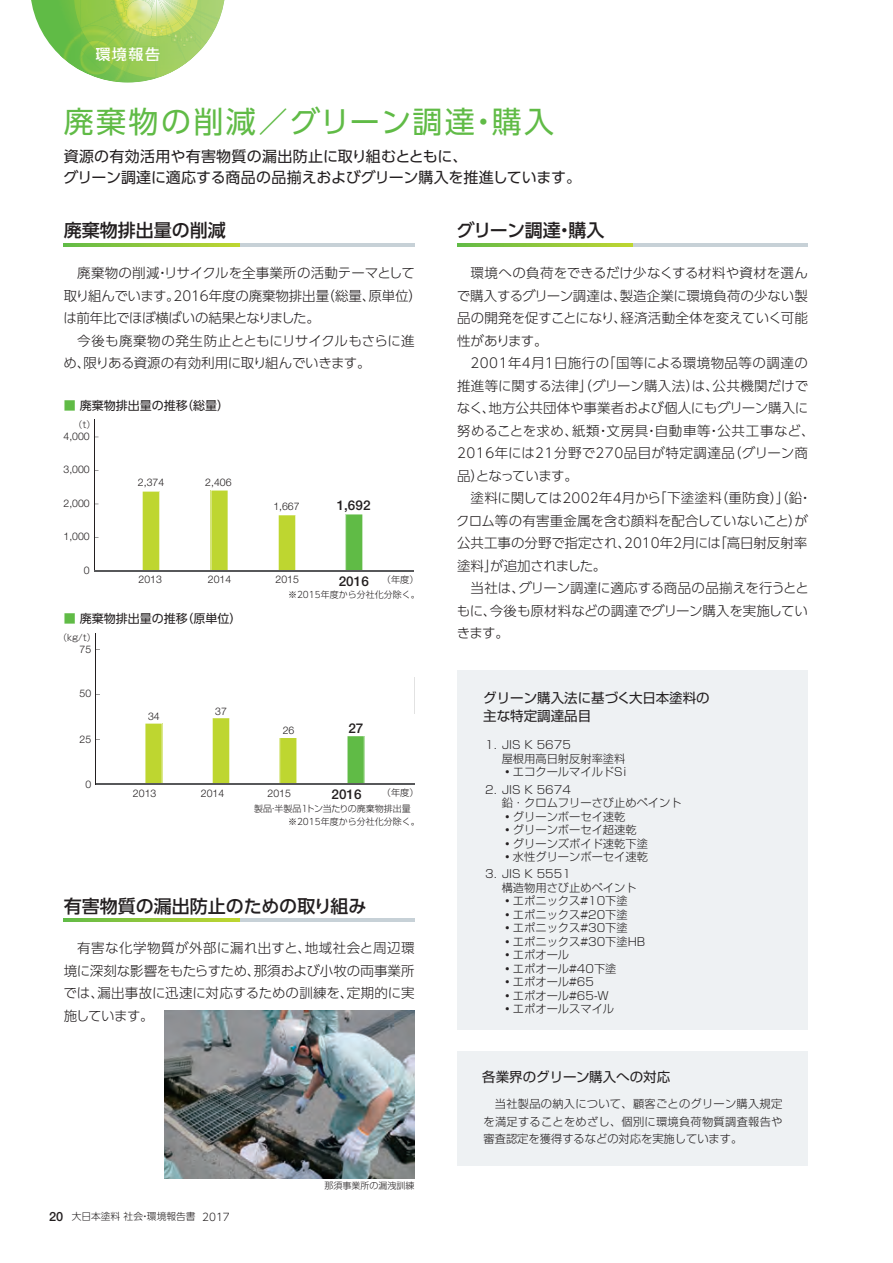
<style>
.page{position:relative;width:893px;height:1263px;background:#fff}
.page>*{position:absolute;margin:0;border:0;box-sizing:border-box;transform-origin:0 0}
.t1{font:30px "UD Shin Go Pro Regular 90 pv RKSJ H";letter-spacing:.08em;color:#60bb46}
.t2{font:18px "UD Shin Go Pro Medium 90 pv RKSJ H";color:#231f20}
.t3{font:18px "UD Shin Go Pro Medium 90 pv RKSJ H";letter-spacing:-.03em;color:#231f20}
.t4{font:15px/21px "UD Shin Go Pro Regular 90 pv RKSJ H";color:#231f20}
.t5{font:15px "UD Shin Go Pro Medium 90 pv RKSJ H";color:#fff}
.t6{font:13.5px/22.5px "UD Shin Go Pro Light 90 pv RKSJ H";letter-spacing:-.005em;color:#231f20}
.t7{font:13.5px/22.5px "UD Shin Go Pro Light 90 pv RKSJ H";letter-spacing:.015em;color:#231f20}
.t8{font:13.5px/18px "Shin Go Pro Regular 90 pv RKSJ H";color:#231f20}
.t9{font:13.5px "UD Shin Go Pro Light 90 pv RKSJ H";letter-spacing:.02em;color:#231f20}
.t10{font:500 13.5px "Helvetica Neue LT Std";color:#231f20}
.t11{font:12px "UD Shin Go Pro Regular 90 pv RKSJ H";color:#231f20}
.t12{font:11.25px/17.2px "Shin Go Pro Light 90 pv RKSJ H";color:#231f20}
.t13{font:300 10.5px "Helvetica Neue LT Std";color:#231f20}
.t14{font:9.75px "UD Shin Go Pro Light 90 pv RKSJ H";color:#231f20}
.t15{font:9px "Shin Go Pro Light 90 pv RKSJ H";color:#231f20}
.t16{font:9px "UD Shin Go Pro Light 90 pv RKSJ H";color:#231f20}
.s1{color:#60bb46}
.s2{font-family:"Helvetica Neue LT Std";font-weight:500;font-size:12.75px}
.s3{font-size:10.5px}
</style>
<div class="page">
<div style="left:457px;top:670px;width:351px;height:360px;background:#eef1f3"></div>
<div style="left:457px;top:1051px;width:351px;height:114px;background:#eef1f3"></div>
<img style="left:165px;top:1011px;width:250px;height:167px">
<hr style="left:64px;top:244px;width:351px;height:3px;background:#c7d1d7">
<svg style="left:64px;top:244px;width:175px;height:3px"></svg>
<hr style="left:64px;top:919px;width:351px;height:3px;background:#c7d1d7">
<svg style="left:64px;top:919px;width:175px;height:3px"></svg>
<hr style="left:457px;top:244px;width:351px;height:3px;background:#c7d1d7">
<svg style="left:457px;top:244px;width:175px;height:3px"></svg>
<svg style="left:142px;top:491px;width:18px;height:79px"></svg>
<svg style="left:211px;top:490px;width:17px;height:80px"></svg>
<svg style="left:278px;top:515px;width:18px;height:55px"></svg>
<svg style="left:345px;top:514px;width:18px;height:56px"></svg>
<svg style="left:145px;top:723px;width:17px;height:61px"></svg>
<svg style="left:212px;top:718px;width:18px;height:66px"></svg>
<svg style="left:279px;top:738px;width:18px;height:46px"></svg>
<svg style="left:347px;top:736px;width:17px;height:48px"></svg>
<hr style="left:96px;top:784px;width:319px;height:1px;background:#57585a">
<hr style="left:94px;top:420px;width:1px;height:151px;background:#231f20">
<hr style="left:95px;top:633px;width:1px;height:151px;background:#231f20">
<hr style="left:94px;top:570px;width:319px;height:2px;background:#57585a">
<svg style="left:31px;top:0;width:194px;height:83px"></svg>
<img style="left:110px;top:0;width:45px;height:35px">
<p class="t5" style="left:95px;top:48px;width:66px">環境報告</p>
<h1 class="t1" style="left:64px;top:110px;width:492px">廃棄物の削減／グリーン調達・購入</h1>
<p class="t4" style="left:63px;top:148px;width:519px">資源の有効活用や有害物質の漏出防止に取り組むとともに、<br>グリーン調達に適応する商品の品揃えおよびグリーン購入を推進しています。</p>
<h2 class="t2" style="left:64px;top:224px;width:164px">廃棄物排出量の削減</h2>
<p class="t6" style="left:64px;top:263px;width:360px;text-indent:14px">廃棄物の削減・リサイクルを全事業所の活動テーマとして取り組んでいます。2016年度の廃棄物排出量（総量、原単位）は前年比でほぼ横ばいの結果となりました。</p>
<p class="t6" style="left:64px;top:331px;width:353px;text-indent:14px">今後も廃棄物の発生防止とともにリサイクルもさらに進め、限りある資源の有効利用に取り組んでいきます。</p>
<p class="t11" style="left:64px;top:401px;width:167px"><span class="s1">■</span> 廃棄物排出量の推移（総量）</p>
<p class="t15" style="left:73px;top:421px;width:23px">（t）</p>
<p class="t13" style="left:64px;top:430px;width:28px">4,000</p>
<p class="t13" style="left:64px;top:463px;width:28px">3,000</p>
<p class="t13" style="left:64px;top:497px;width:28px">2,000</p>
<p class="t13" style="left:64px;top:530px;width:28px">1,000</p>
<p class="t13" style="left:84px;top:564px;width:7px">0</p>
<p class="t13" style="left:138px;top:476px;width:28px">2,374</p>
<p class="t13" style="left:205px;top:476px;width:28px">2,406</p>
<p class="t13" style="left:273px;top:500px;width:28px">1,667</p>
<p class="t10" style="left:337px;top:498px;width:35px">1,692</p>
<p class="t13" style="left:139px;top:573px;width:25px">2013</p>
<p class="t13" style="left:208px;top:573px;width:25px">2014</p>
<p class="t15" style="left:382px;top:576px;width:39px">（年度）</p>
<p class="t13" style="left:276px;top:573px;width:25px">2015</p>
<p class="t10" style="left:339px;top:573px;width:32px">2016</p>
<p class="t16" style="left:288px;top:591px;width:133px">※2015年度から分社化分除く。</p>
<p class="t11" style="left:64px;top:614px;width:179px"><span class="s1">■</span> 廃棄物排出量の推移（原単位）</p>
<p class="t15" style="left:58px;top:634px;width:39px">（kg/t）</p>
<p class="t13" style="left:80px;top:643px;width:13px">75</p>
<p class="t13" style="left:80px;top:687px;width:13px">50</p>
<p class="t13" style="left:80px;top:733px;width:13px">25</p>
<p class="t13" style="left:85px;top:778px;width:7px">0</p>
<p class="t13" style="left:148px;top:710px;width:13px">34</p>
<p class="t13" style="left:133px;top:787px;width:25px">2013</p>
<p class="t13" style="left:215px;top:705px;width:13px">37</p>
<p class="t13" style="left:283px;top:724px;width:13px">26</p>
<p class="t10" style="left:348px;top:720px;width:17px">27</p>
<p class="t13" style="left:201px;top:787px;width:25px">2014</p>
<p class="t13" style="left:268px;top:787px;width:25px">2015</p>
<p class="t10" style="left:332px;top:787px;width:32px">2016</p>
<p class="t15" style="left:382px;top:789px;width:39px">（年度）</p>
<p class="t15" style="left:254px;top:805px;width:158px">製品・半製品１トン当たりの廃棄物排出量</p>
<p class="t16" style="left:288px;top:818px;width:133px">※2015年度から分社化分除く。</p>
<h2 class="t2" style="left:64px;top:899px;width:304px">有害物質の漏出防止のための取り組み</h2>
<p class="t6" style="left:64px;top:938px;width:353px;text-align:justify;text-indent:14px">有害な化学物質が外部に漏れ出すと、地域社会と周辺環境に深刻な影響をもたらすため、那須および小牧の両事業所では、漏出事故に迅速に対応するための訓練を、定期的に実施しています。</p>
<p class="t14" style="left:49px;top:1213px;width:182px"><span class="s2">20</span> 大日本塗料 社会・環境報告書 <span class="s3">2017</span></p>
<p class="t15" style="left:324px;top:1182px;width:92px">那須事業所の漏洩訓練</p>
<h2 class="t3" style="left:457px;top:224px;width:149px">グリーン調達・購入</h2>
<p class="t6" style="left:457px;top:263px;width:353px;text-align:justify;text-indent:14px">環境への負荷をできるだけ少なくする材料や資材を選んで購入するグリーン調達は、製造企業に環境負荷の少ない製品の開発を促すことになり、経済活動全体を変えていく可能性があります。</p>
<p class="t7" style="left:457px;top:354px;width:359px;text-indent:14px">2001年4月1日施行の「国等による環境物品等の調達の推進等に関する法律」（グリーン購入法）は、公共機関だけでなく、地方公共団体や事業者および個人にもグリーン購入に努めることを求め、紙類・文房具・自動車等・公共工事など、<br>2016年には21分野で270品目が特定調達品（グリーン商品）となっています。</p>
<p class="t9" style="left:471px;top:493px;width:333px">塗料に関しては2002年4月から「下塗塗料（重防食）（鉛</p>
<p class="t6" style="left:456px;top:489px;width:357px;text-indent:320px">」 ・クロム等の有害重金属を含む顔料を配合していないこと）が公共工事の分野で指定され、2010年2月には「高日射反射率塗料」が追加されました。</p>
<p class="t6" style="left:457px;top:579px;width:354px;text-align:justify;text-indent:14px">当社は、グリーン調達に適応する商品の品揃えを行うとともに、今後も原材料などの調達でグリーン購入を実施していきます。</p>
<p class="t8" style="left:483px;top:690px;width:228px">グリーン購入法に基づく大日本塗料の主な特定調達品目</p>
<p class="t12" style="left:502px;top:740px;width:125px;line-height:13.5px;text-indent:-17px">1．JIS K 5675<br>屋根用高日射反射率塗料</p>
<p class="t12" style="left:485px;top:765px;width:143px;text-indent:17px">•エコクールマイルドSi<br>2．JIS K 5674</p>
<p class="t12" style="left:502px;top:796px;width:181px">鉛・クロムフリーさび止めペイント</p>
<p class="t12" style="left:502px;top:809px;width:125px">•グリーンボーセイ速乾</p>
<p class="t12" style="left:502px;top:823px;width:136px">•グリーンボーセイ超速乾</p>
<p class="t12" style="left:502px;top:836px;width:148px">•グリーンズボイド速乾下塗</p>
<p class="t12" style="left:485px;top:850px;width:164px;text-indent:17px">•水性グリーンボーセイ速乾<br>3．JIS K 5551</p>
<p class="t12" style="left:502px;top:880px;width:136px">構造物用さび止めペイント</p>
<p class="t12" style="left:502px;top:894px;width:128px">•エポニックス#10下塗</p>
<p class="t12" style="left:502px;top:907px;width:128px">•エポニックス#20下塗</p>
<p class="t12" style="left:502px;top:921px;width:128px">•エポニックス#30下塗</p>
<p class="t12" style="left:502px;top:934px;width:145px">•エポニックス#30下塗HB</p>
<p class="t12" style="left:502px;top:948px;width:69px">•エポオール</p>
<p class="t12" style="left:502px;top:961px;width:116px">•エポオール#40下塗</p>
<p class="t12" style="left:502px;top:975px;width:94px">•エポオール#65</p>
<p class="t12" style="left:502px;top:988px;width:109px">•エポオール#65-W</p>
<p class="t12" style="left:502px;top:1002px;width:114px">•エポオールスマイル</p>
<p class="t8" style="left:482px;top:1070px;width:190px">各業界のグリーン購入への対応</p>
<p class="t12" style="left:484px;top:1097px;width:300px;text-align:justify;text-indent:11px">当社製品の納入について、顧客ごとのグリーン購入規定を満足することをめざし、個別に環境負荷物質調査報告や審査認定を獲得するなどの対応を実施しています。</p>
</div>
